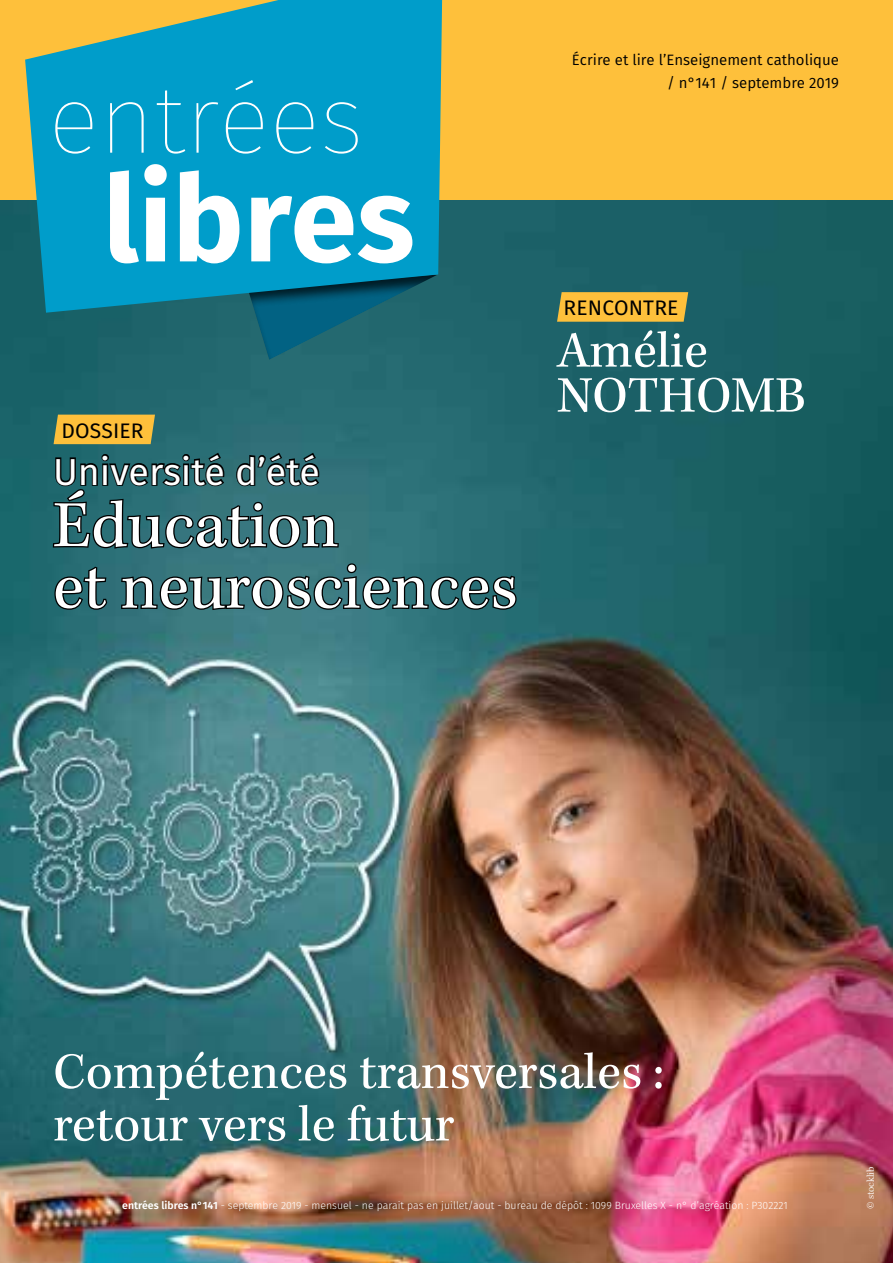
<style>
.page{position:relative;width:893px;height:1263px;background:#fff}
.page>*{position:absolute;margin:0;border:0;box-sizing:border-box;transform-origin:0 0}
.t1{font:67.5px/61.5px "Kepler Std";color:#fff}
.t2{font:52.5px/45px "Kepler Std";color:#fff}
.t3{font:37.5px "Fira Sans";color:#fff}
.t4{font:21px "Fira Sans";letter-spacing:.01em;color:#000}
.t5{font:15px/22.8px "Fira Sans";color:#000;text-align:right}
.t6{font:300 10.5px "Fira Sans";color:#fff}
.t7{font:300 10.5px "Kepler Std";letter-spacing:-.005em;color:#fff}
.s1{font-weight:600}
</style>
<div class="page">
<img style="left:0;top:200px;width:893px;height:1063px">
<div style="left:0;top:0;width:893px;height:200px;background:#fec03b"></div>
<svg style="left:25px;top:0;width:417px;height:313px;background:#259fb1"></svg>
<svg style="left:110px;top:164px;width:340px;height:197px"></svg>
<svg style="left:55px;top:80px;width:303px;height:74px;background:#14a4ce"></svg>
<svg style="left:557px;top:292px;width:131px;height:30px;background:#f3bb3d"></svg>
<svg style="left:53px;top:565px;width:56px;height:46px;background:#1b4b50"></svg>
<svg style="left:120px;top:562px;width:398px;height:50px;background:#26565b"></svg>
<svg style="left:51px;top:415px;width:289px;height:135px;background:#335f5a"></svg>
<h3 class="t5" style="left:572px;top:49px;width:269px">écrire et lire l’Enseignement catholique / n°141 / septembre 2019</h3>
<h3 class="t4" style="left:62px;top:415px;width:84px">DOSSIER</h3>
<h3 class="t3" style="left:53px;top:445px;width:268px">UNIVERSITÉ D’ÉTÉ</h3>
<h1 class="t1" style="left:53px;top:497px;width:466px">Éducation<br>et neurosciences</h1>
<h3 class="t4" style="left:563px;top:293px;width:116px">RENCONTRE</h3>
<h2 class="t2" style="left:557px;top:330px;width:250px">Amélie<br>NOTHOMB</h2>
<h2 class="t2" style="left:53px;top:1047px;width:612px;line-height:52.5px">Compétences transversales : retour vers le futur</h2>
<p class="t6" style="left:122px;top:1198px;width:667px"><span class="s1">entrées libres n°141</span> - septembre 2019 - mensuel - ne parait pas en juillet/aout - bureau de dépôt : 1099 Bruxelles X - n° d’agréation : P302221</p>
<p class="t7" style="left:865px;top:1209px;width:44px;rotate:-90deg">© stocklib</p>
</div>
